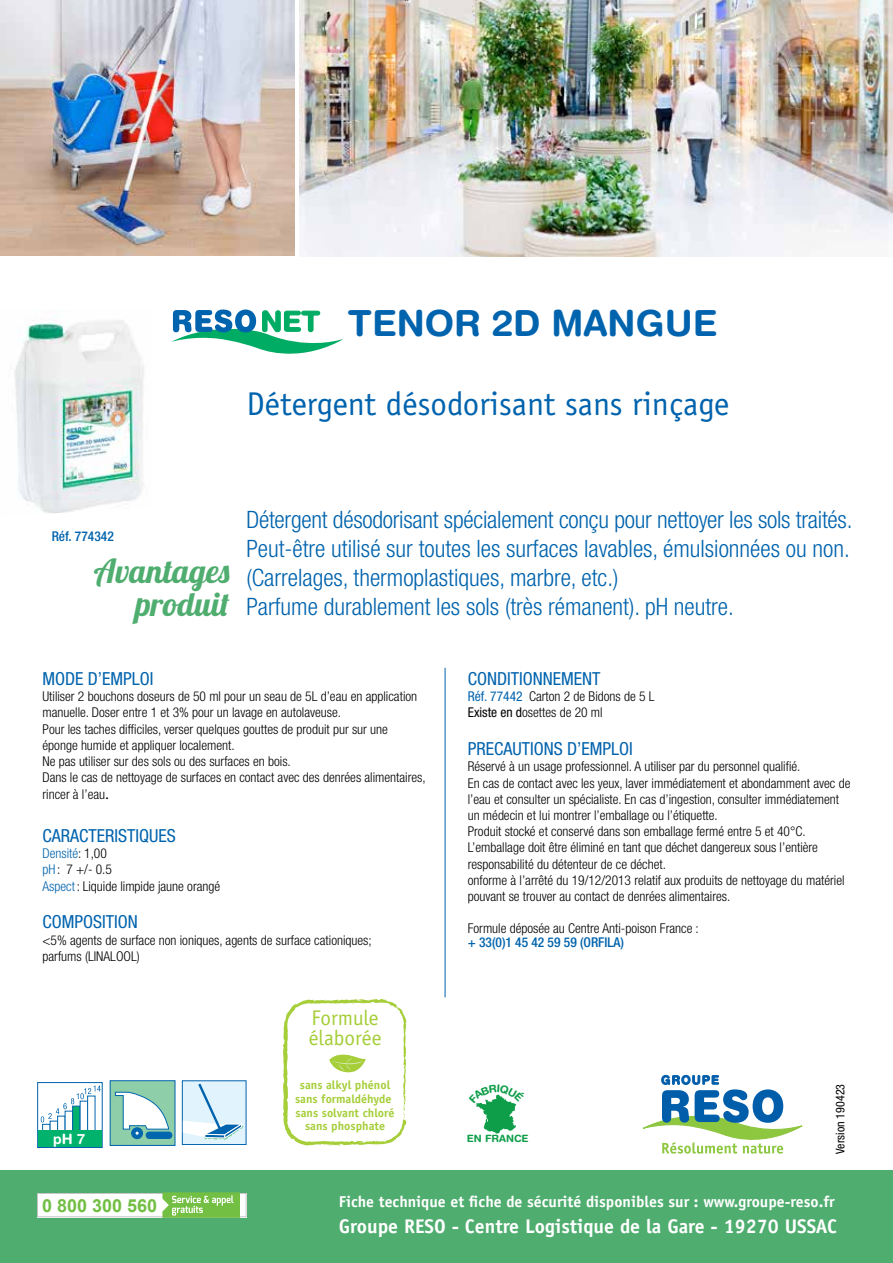
<style>
.page{position:relative;width:893px;height:1263px;background:#fff}
.page>*{position:absolute;margin:0;border:0;box-sizing:border-box;transform-origin:0 0}
.t1{font:700 36px "Helvetica Rounded";color:#0063ad}
.t2{font:33px "Officina Sans";color:#0063ad}
.t3{font:33px/33px "Lobster 1.4";color:#4fad6f;text-align:right}
.t4{font:300 condensed 24px/28.8px "Helvetica Neue LT";color:#0063ad}
.t5{font:21.3px/19.6px "Officina Sans";color:#a6ce39}
.t6{font:700 19.8px "Officina Sans";color:#fff}
.t7{font:condensed 18px "Helvetica Neue LT";color:#0063ad}
.t8{font:700 18px "Arial";color:#72bf44}
.t9{font:700 15.75px "Officina Sans";color:#fff}
.t10{font:700 14.25px "Helvetica Rounded";color:#fff}
.t11{font:300 condensed 13.5px/16.2px "Helvetica Neue LT";color:#000}
.t12{font:500 condensed 13.5px "Helvetica Neue";color:#0063ad}
.t13{font:700 12.15px/13.6px "Officina Sans";color:#a6ce39;text-align:center}
.t14{font:condensed 12px "Helvetica Neue LT";color:#000}
.t15{font:700 10.05px "Helvetica Rounded";color:#0e9d49}
.s1{font-family:"Officina Sans";font-weight:400;font-stretch:normal;font-size:13.65px}
.s2{color:#0063ad}
.s3{font-weight:400;color:#0063ad}
.s4{font-weight:400}
</style>
<div class="page">
<svg style="left:171px;top:309px;width:172px;height:45px"></svg>
<div style="left:0;top:1170px;width:893px;height:93px;background:#4fad6f"></div>
<hr style="left:445px;top:668px;width:1px;height:329px;background:#0063ad">
<img style="left:300px;top:1px;width:593px;height:255px">
<img style="left:0;top:0;width:295px;height:255px">
<img style="left:15px;top:318px;width:129px;height:195px">
<svg style="left:37px;top:1192px;width:209px;height:26px"></svg>
<svg style="left:643px;top:1075px;width:160px;height:78px"></svg>
<svg style="left:283px;top:999px;width:124px;height:147px"></svg>
<div style="left:37px;top:1082px;width:66px;height:66px;background:#fff;border:1px solid #0063ad"></div>
<svg style="left:42px;top:1124px;width:8px;height:7px"></svg>
<div style="left:57px;top:1116px;width:8px;height:25px;background:#fff;border:1px solid #0066ae"></div>
<div style="left:72px;top:1106px;width:8px;height:35px;background:#00b26b;border:1px solid #0063ad"></div>
<div style="left:87px;top:1096px;width:8px;height:45px;background:#fff;border:1px solid #0066ae"></div>
<div style="left:38px;top:1131px;width:64px;height:16px;background:#00b26b"></div>
<svg style="left:41px;top:1085px;width:60px;height:37px"></svg>
<div style="left:110px;top:1081px;width:65px;height:64px;background:#8ecea8"></div>
<div style="left:110px;top:1080px;width:65px;height:66px;border:1px solid #0063ad"></div>
<div style="left:132px;top:1128px;width:11px;height:10px;background:#0066ae;border-radius:50%"></div>
<div style="left:131px;top:1127px;width:12px;height:12px;border:1px solid #0066ae;border-radius:50%"></div>
<svg style="left:115px;top:1092px;width:54px;height:43px"></svg>
<div style="left:146px;top:1132px;width:26px;height:6px;background:#0066ae;border-radius:3px"></div>
<div style="left:146px;top:1132px;width:26px;height:7px;border:1px solid #0066ae;border-radius:3px"></div>
<div style="left:182px;top:1081px;width:64px;height:63px;background:#e1f4fd"></div>
<div style="left:182px;top:1080px;width:64px;height:65px;border:1px solid #0063ad"></div>
<svg style="left:183px;top:1084px;width:61px;height:56px"></svg>
<svg style="left:475px;top:1094px;width:42px;height:40px"></svg>
<h1 class="t1" style="left:348px;top:302px;width:371px">TENOR 2D MANGUE</h1>
<h2 class="t2" style="left:246px;top:384px;width:485px">Détergent désodorisant sans rinçage</h2>
<p class="t12" style="left:52px;top:528px;width:64px">Réf. 774342</p>
<h2 class="t3" style="left:94px;top:554px;width:137px">Avantages produit</h2>
<p class="t4" style="left:246px;top:505px;width:607px">Détergent désodorisant spécialement conçu pour nettoyer les sols traités.<br>Peut-être utilisé sur toutes les surfaces lavables, émulsionnées ou non. (Carrelages, thermoplastiques, marbre, etc.)<br>Parfume durablement les sols (très rémanent). pH neutre.</p>
<h3 class="t7" style="left:43px;top:668px;width:113px">MODE D’EMPLOI</h3>
<p class="t11" style="left:43px;top:688px;width:385px">Utiliser 2 bouchons doseurs de 50 ml pour un seau de 5L d’eau en application manuelle. Doser entre 1 et 3% pour un lavage en autolaveuse.<br>Pour les taches difficiles, verser quelques gouttes de produit pur sur une éponge humide et appliquer localement.<br>Ne pas utiliser sur des sols ou des surfaces en bois.<br>Dans le cas de nettoyage de surfaces en contact avec des denrées alimentaires, rincer à l’eau<span class="s1">.</span></p>
<h3 class="t7" style="left:43px;top:825px;width:135px">CARACTERISTIQUES</h3>
<p class="t11" style="left:43px;top:845px;width:179px"><span class="s2">Densité</span>: 1,00<br><span class="s2">pH</span>: 7 +/- 0.5<br><span class="s2">Aspect</span> : Liquide limpide jaune orangé</p>
<h3 class="t7" style="left:43px;top:912px;width:97px">COMPOSITION</h3>
<p class="t11" style="left:43px;top:932px;width:331px">&lt;5% agents de surface non ioniques, agents de surface cationiques; parfums (LINALOOL)</p>
<p class="t10" style="left:53px;top:1130px;width:34px">pH 7</p>
<h3 class="t5" style="left:309px;top:1008px;width:74px">Formule élaborée</h3>
<p class="t13" style="left:295px;top:1078px;width:101px">sans alkyl phénol sans formaldéhyde sans solvant chloré sans phosphate</p>
<h3 class="t7" style="left:468px;top:668px;width:134px">CONDITIONNEMENT</h3>
<p class="t11" style="left:468px;top:688px;width:188px"><span class="s3">Réf. 77442</span> Carton 2 de Bidons de 5 L<br><span class="s4">Existe en d</span>osettes de 20 ml</p>
<h3 class="t7" style="left:468px;top:738px;width:167px">PRECAUTIONS D’EMPLOI</h3>
<p class="t11" style="left:468px;top:758px;width:384px">Réservé à un usage professionnel. A utiliser par du personnel qualifié.<br>En cas de contact avec les yeux, laver immédiatement et abondamment avec de l’eau et consulter un spécialiste. En cas d’ingestion, consulter immédiatement un médecin et lui montrer l’emballage ou l’étiquette.<br>Produit stocké et conservé dans son emballage fermé entre 5 et 40°C.<br>L’emballage doit être éliminé en tant que déchet dangereux sous l’entière responsabilité du détenteur de ce déchet.<br>onforme à l’arrêté du 19/12/2013 relatif aux produits de nettoyage du matériel pouvant se trouver au contact de denrées alimentaires.</p>
<p class="t11" style="left:468px;top:920px;width:233px">Formule déposée au Centre Anti-poison France :</p>
<p class="t12" style="left:468px;top:934px;width:158px">+ 33(0)1 45 42 59 59 (ORFILA)</p>
<p class="t15" style="left:467px;top:1132px;width:63px">EN FRANCE</p>
<p class="t14" style="left:833px;top:1154px;width:71px;rotate:-90deg">Version 190423</p>
<h3 class="t8" style="left:42px;top:1193px;width:117px">0 800 300 560</h3>
<p class="t9" style="left:339px;top:1192px;width:497px">Fiche technique et fiche de sécurité disponibles sur : www.groupe-reso.fr</p>
<h3 class="t6" style="left:339px;top:1214px;width:500px">Groupe RESO - Centre Logistique de la Gare - 19270 USSAC</h3>
</div>
